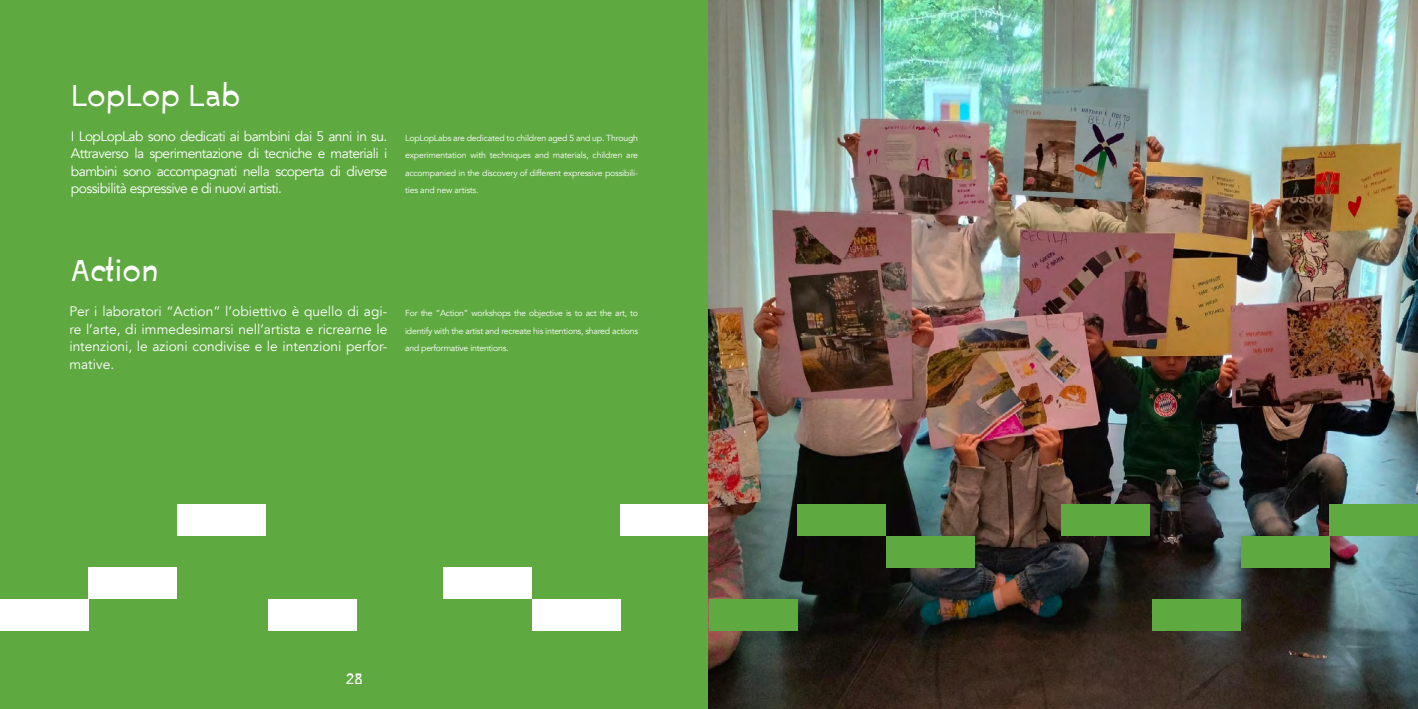
<style>
.page{position:relative;width:1418px;height:709px;background:#fff}
.page>*{position:absolute;margin:0;border:0;box-sizing:border-box;transform-origin:0 0}
.t1{font:30px "Inconstant Top 100";letter-spacing:-.03em;color:#fff}
.t2{font:15px "Inconstant Top 75";color:#fff}
.t3{font:13.75px/17.5px "Avenir";letter-spacing:-.02em;color:#fff;text-align:justify}
.t4{font:8.75px/17.5px "Avenir";letter-spacing:-.03em;color:#fff;text-align:justify}
</style>
<div class="page">
<div style="left:0;top:0;width:709px;height:709px;background:#5fa941"></div>
<div style="left:0;top:599px;width:89px;height:32px;background:#fff"></div>
<div style="left:268px;top:599px;width:89px;height:32px;background:#fff"></div>
<div style="left:89px;top:567px;width:88px;height:32px;background:#fff"></div>
<div style="left:443px;top:567px;width:89px;height:32px;background:#fff"></div>
<div style="left:532px;top:599px;width:88px;height:32px;background:#fff"></div>
<div style="left:177px;top:504px;width:89px;height:31px;background:#fff"></div>
<div style="left:620px;top:504px;width:89px;height:31px;background:#fff"></div>
<img style="left:709px;top:0;width:708px;height:709px">
<div style="left:1240px;top:535px;width:89px;height:32px;background:#5fa941"></div>
<div style="left:886px;top:535px;width:88px;height:32px;background:#5fa941"></div>
<div style="left:709px;top:599px;width:88px;height:32px;background:#5fa941"></div>
<div style="left:1152px;top:599px;width:88px;height:32px;background:#5fa941"></div>
<div style="left:1329px;top:504px;width:88px;height:31px;background:#5fa941"></div>
<div style="left:1060px;top:504px;width:89px;height:31px;background:#5fa941"></div>
<div style="left:797px;top:504px;width:89px;height:31px;background:#5fa941"></div>
<h1 class="t1" style="left:71px;top:73px;width:172px">LopLop Lab</h1>
<p class="t3" style="left:71px;top:128px;width:318px">I LopLopLab sono dedicati ai bambini dai 5 anni in su.<br>Attraverso la sperimentazione di tecniche e materiali i bambini sono accompagnati nella scoperta di diverse possibilità espressive e di nuovi artisti.</p>
<p class="t4" style="left:405px;top:129px;width:234px">LopLopLabs are dedicated to children aged 5 and up. Through experimentation with techniques and materials, children are accompanied in the discovery of different expressive possibili&shy;ties and new artists.</p>
<h1 class="t1" style="left:71px;top:248px;width:89px">Action</h1>
<p class="t3" style="left:69px;top:303px;width:319px">Per i laboratori “Action” l’obiettivo è quello di agi&shy;re l’arte, di immedesimarsi nell’artista e ricrearne le intenzioni, le azioni condivise e le intenzioni perfor&shy;mative.</p>
<p class="t4" style="left:405px;top:304px;width:234px">For the “Action” workshops the objective is to act the art, to identify with the artist and recreate his intentions, shared actions and performative intentions.</p>
<p class="t2" style="left:346px;top:667px;width:18px">28</p>
</div>
